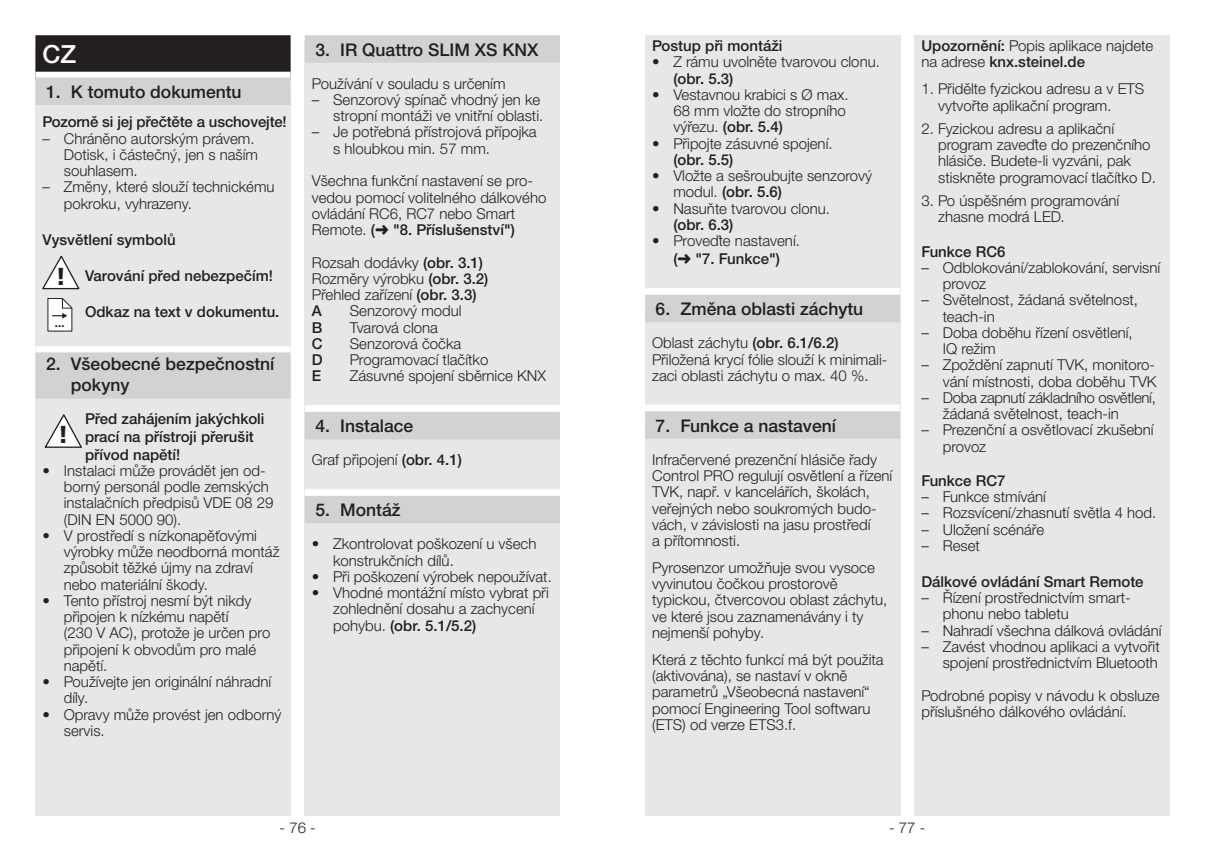
<style>
.page{position:relative;width:1205px;height:851px;background:#fff}
.page>*{position:absolute;margin:0;border:0;box-sizing:border-box;transform-origin:0 0}
.t1{font:500 25px "Helvetica Neue LT Pro";color:#fff}
.t2{font:900 24.5px "Frutiger LT Com";color:#231f20}
.t3{font:500 17.5px "Helvetica Neue LTW1 G";color:#231f20}
.t4{font:500 17.5px/21px "Helvetica Neue LT Pro";color:#231f20}
.t5{font:300 15px/16.2px "Helvetica Neue LTW1 G";color:#231f20}
.t6{font:500 15px/18px "Helvetica Neue LTW1 G";color:#231f20}
.t7{font:300 15px/16.2px "Helvetica Neue LTW1 G";letter-spacing:-.02em;color:#231f20}
.t8{font:700 11.75px "Helvetica Neue LT Pro";color:#231f20}
.s1{font-family:"Frutiger LT Com";font-stretch:condensed}
.s2{font-weight:500}
</style>
<div class="page">
<div style="left:645px;top:35px;width:255px;height:780px;background:#e6e7e9"></div>
<div style="left:645px;top:288px;width:255px;height:26px;background:#fff"></div>
<div style="left:645px;top:295px;width:255px;height:27px;background:#d1d2d4"></div>
<div style="left:645px;top:404px;width:255px;height:26px;background:#fff"></div>
<div style="left:645px;top:411px;width:255px;height:27px;background:#d1d2d4"></div>
<div style="left:914px;top:35px;width:255px;height:780px;background:#e6e7e9"></div>
<div style="left:35px;top:44px;width:256px;height:771px;background:#e6e7e9"></div>
<div style="left:35px;top:35px;width:256px;height:45px;background:#231f20"></div>
<div style="left:35px;top:72px;width:256px;height:20px;background:#fff"></div>
<div style="left:35px;top:77px;width:256px;height:28px;background:#d1d2d4"></div>
<div style="left:35px;top:346px;width:256px;height:10px;background:#fff"></div>
<div style="left:35px;top:352px;width:256px;height:46px;background:#d1d2d4"></div>
<svg style="left:45px;top:414px;width:37px;height:34px"></svg>
<div style="left:305px;top:41px;width:255px;height:774px;background:#e6e7e9"></div>
<div style="left:305px;top:35px;width:255px;height:28px;background:#d1d2d4"></div>
<div style="left:305px;top:405px;width:255px;height:26px;background:#fff"></div>
<div style="left:305px;top:412px;width:255px;height:27px;background:#d1d2d4"></div>
<div style="left:305px;top:489px;width:255px;height:26px;background:#fff"></div>
<div style="left:305px;top:496px;width:255px;height:27px;background:#d1d2d4"></div>
<svg style="left:47px;top:298px;width:25px;height:33px"></svg>
<svg style="left:42px;top:255px;width:37px;height:35px"></svg>
<h1 class="t1" style="left:43px;top:39px;width:35px">CZ</h1>
<p class="t4" style="left:46px;top:81px;width:197px">1. K tomuto dokumentu</p>
<p class="t6" style="left:43px;top:113px;width:246px">Pozorně si jej přečtěte a uschovejte!</p>
<p class="t5" style="left:64px;top:130px;width:196px;text-indent:-21px"><span class="s1">–</span> Chráněno autorským právem.<br>Dotisk, i částečný, jen s naším souhlasem.</p>
<p class="t5" style="left:64px;top:179px;width:212px;text-indent:-21px"><span class="s1">–</span> Změny, které slouží technickému pokroku, vyhrazeny.</p>
<p class="t6" style="left:43px;top:230px;width:135px">Vysvětlení symbolů</p>
<p class="t6" style="left:85px;top:266px;width:189px">Varování před nebezpečím!</p>
<p class="t6" style="left:85px;top:302px;width:194px">Odkaz na text v dokumentu.</p>
<h2 class="t2" style="left:55px;top:261px;width:12px">!</h2>
<p class="t8" style="left:55px;top:316px;width:11px">...</p>
<p class="t4" style="left:71px;top:353px;width:205px;text-indent:-25px">2. Všeobecné bezpečnostní pokyny</p>
<h2 class="t2" style="left:58px;top:420px;width:12px">!</h2>
<p class="t6" style="left:85px;top:409px;width:181px">Před zahájením jakýchkoli prací na přístroji přerušit přívod napětí!</p>
<p class="t5" style="left:64px;top:462px;width:211px;text-indent:-21px">• Instalaci může provádět jen od&shy;borný personál podle zemských instalačních předpisů VDE 08 29 (DIN EN 5000 90).</p>
<p class="t5" style="left:64px;top:527px;width:217px;text-indent:-21px">• V prostředí s nízkonapěťovými výrobky může neodborná montáž způsobit těžké újmy na zdraví nebo materiální škody.</p>
<p class="t5" style="left:64px;top:592px;width:208px;text-indent:-21px">• Tento přístroj nesmí být nikdy připojen k nízkému napětí<br>(230 V AC), protože je určen pro připojení k obvodům pro malé napětí.</p>
<p class="t5" style="left:64px;top:673px;width:209px;text-indent:-21px">• Používejte jen originální náhradní díly.</p>
<p class="t5" style="left:64px;top:706px;width:219px;text-indent:-21px">• Opravy může provést jen odborný servis.</p>
<p class="t3" style="left:315px;top:39px;width:224px">3. IR Quattro SLIM XS KNX</p>
<p class="t5" style="left:312px;top:75px;width:195px">Používání v souladu s určením</p>
<p class="t5" style="left:312px;top:91px;width:233px;text-align:right"><span class="s1">–</span> Senzorový spínač vhodný jen ke stropní montáži ve vnitřní oblasti.</p>
<p class="t5" style="left:333px;top:124px;width:205px;text-indent:-21px"><span class="s1">–</span> Je potřebná přístrojová přípojka s hloubkou min. 57 mm.</p>
<p class="t5" style="left:312px;top:173px;width:236px">Všechna funkční nastavení se pro&shy;vedou pomocí volitelného dálkového ovládání RC6, RC7 nebo Smart<br>Remote. <span class="s2">(</span>➜ <span class="s2">"8. Příslušenství")</span></p>
<p class="t5" style="left:312px;top:254px;width:178px">Rozsah dodávky <span class="s2">(obr. 3.1)<br></span>Rozměry výrobku <span class="s2">(obr. 3.2)<br></span>Přehled zařízení <span class="s2">(obr. 3.3)<br>A</span></p>
<p class="t5" style="left:350px;top:303px;width:113px">Senzorový modul</p>
<p class="t6" style="left:312px;top:318px;width:12px">B</p>
<p class="t5" style="left:350px;top:319px;width:90px">Tvarová clona</p>
<p class="t6" style="left:312px;top:334px;width:12px">C</p>
<p class="t5" style="left:350px;top:335px;width:113px">Senzorová čočka</p>
<p class="t6" style="left:312px;top:351px;width:12px">D</p>
<p class="t5" style="left:350px;top:351px;width:140px">Programovací tlačítko</p>
<p class="t6" style="left:312px;top:367px;width:11px">E</p>
<p class="t5" style="left:350px;top:368px;width:198px">Zásuvné spojení sběrnice KNX</p>
<p class="t3" style="left:315px;top:415px;width:99px">4. Instalace</p>
<p class="t5" style="left:312px;top:452px;width:151px">Graf připojení <span class="s2">(obr. 4.1)</span></p>
<p class="t3" style="left:315px;top:499px;width:87px">5. Montáž</p>
<p class="t5" style="left:333px;top:535px;width:205px;text-indent:-21px">• Zkontrolovat poškození u všech konstrukčních dílů.</p>
<p class="t5" style="left:312px;top:568px;width:241px">• Při poškození výrobek nepoužívat.</p>
<p class="t5" style="left:333px;top:584px;width:217px;text-indent:-21px">• Vhodné montážní místo vybrat při zohlednění dosahu a zachycení pohybu. <span class="s2">(obr. 5.1/5.2)</span></p>
<p class="t6" style="left:652px;top:37px;width:132px">Postup při montáži</p>
<p class="t5" style="left:652px;top:54px;width:229px">• Z rámu uvolněte tvarovou clonu.</p>
<p class="t6" style="left:673px;top:69px;width:62px">(obr. 5.3)</p>
<p class="t5" style="left:673px;top:86px;width:177px;text-indent:-21px">• Vestavnou krabici s Ø max.<br>68 mm vložte do stropního výřezu. <span class="s2">(obr. 5.4)</span></p>
<p class="t5" style="left:652px;top:135px;width:182px">• Připojte zásuvné spojení.</p>
<p class="t6" style="left:673px;top:150px;width:62px">(obr. 5.5)</p>
<p class="t5" style="left:673px;top:168px;width:200px;text-indent:-21px">• Vložte a sešroubujte senzorový modul. <span class="s2">(obr. 5.6)</span></p>
<p class="t5" style="left:652px;top:200px;width:179px">• Nasuňte tvarovou clonu.</p>
<p class="t6" style="left:673px;top:215px;width:62px">(obr. 6.3)</p>
<p class="t5" style="left:652px;top:232px;width:149px;line-height:18px;text-align:center">• Proveďte nastavení. <span class="s2">(</span>➜ <span class="s2">"7. Funkce")</span></p>
<p class="t3" style="left:656px;top:298px;width:209px">6. Změna oblasti záchytu</p>
<p class="t5" style="left:652px;top:335px;width:237px">Oblast záchytu <span class="s2">(obr. 6.1/6.2)<br></span>Přiložená krycí fólie slouží k minimali&shy;zaci oblasti záchytu o max. 40 %.</p>
<p class="t3" style="left:656px;top:415px;width:182px">7. Funkce a nastavení</p>
<p class="t5" style="left:652px;top:451px;width:242px">Infračervené prezenční hlásiče řady Control PRO regulují osvětlení a řízení TVK, např. v kancelářích, školách, veřejných nebo soukromých budo&shy;vách, v závislosti na jasu prostředí<br>a přítomnosti.</p>
<p class="t5" style="left:652px;top:559px;width:237px">Pyrosenzor umožňuje svou vysoce vyvinutou čočkou prostorově typickou, čtvercovou oblast záchytu, ve které jsou zaznamenávány i ty nejmenší pohyby.</p>
<p class="t5" style="left:652px;top:651px;width:233px">Která z těchto funkcí má být použita (aktivována), se nastaví v okně parametrů „Všeobecná nastavení“ pomocí Engineering Tool softwaru (ETS) od verze ETS3.f.</p>
<p class="t5" style="left:921px;top:38px;width:233px"><span class="s2">Upozornění:</span> Popis aplikace najdete na adrese <span class="s2">knx.steinel.de</span></p>
<p class="t5" style="left:938px;top:81px;width:208px;text-indent:-17px">1. Přidělte fyzickou adresu a v ETS vytvořte aplikační program.</p>
<p class="t5" style="left:938px;top:120px;width:219px;text-indent:-17px">2. Fyzickou adresu a aplikační program zaveďte do prezenčního hlásiče. Budete-li vyzváni, pak stiskněte programovací tlačítko D.</p>
<p class="t5" style="left:938px;top:192px;width:183px;text-indent:-17px">3. Po úspěšném programování zhasne modrá LED.</p>
<p class="t6" style="left:921px;top:242px;width:86px">Funkce RC6</p>
<p class="t5" style="left:943px;top:259px;width:219px;text-indent:-21px"><span class="s1">–</span> Odblokování/zablokování, servisní provoz</p>
<p class="t5" style="left:943px;top:292px;width:197px;text-indent:-21px"><span class="s1">–</span> Světelnost, žádaná světelnost, teach-in</p>
<p class="t5" style="left:943px;top:324px;width:192px;text-indent:-21px"><span class="s1">–</span> Doba doběhu řízení osvětlení,<br>IQ režim</p>
<p class="t5" style="left:921px;top:357px;width:237px;text-align:right"><span class="s1">–</span> Zpoždění zapnutí TVK, monitoro&shy;vání místnosti, doba doběhu TVK</p>
<p class="t7" style="left:943px;top:389px;width:215px;text-indent:-21px"><span class="s1">–</span> Doba zapnutí základního osvětlení, žádaná světelnost, teach-in</p>
<p class="t5" style="left:943px;top:422px;width:212px;text-indent:-21px"><span class="s1">–</span> Prezenční a osvětlovací zkušební provoz</p>
<p class="t6" style="left:921px;top:471px;width:86px">Funkce RC7</p>
<p class="t5" style="left:921px;top:488px;width:126px"><span class="s1">–</span> Funkce stmívání</p>
<p class="t5" style="left:921px;top:505px;width:236px"><span class="s1">–</span> Rozsvícení/zhasnutí světla 4 hod.</p>
<p class="t5" style="left:921px;top:521px;width:124px"><span class="s1">–</span> Uložení scénáře</p>
<p class="t5" style="left:921px;top:537px;width:60px"><span class="s1">–</span> Reset</p>
<p class="t6" style="left:921px;top:572px;width:224px">Dálkové ovládání Smart Remote</p>
<p class="t5" style="left:943px;top:589px;width:190px;text-indent:-21px"><span class="s1">–</span> Řízení prostřednictvím smart&shy;phonu nebo tabletu</p>
<p class="t5" style="left:921px;top:622px;width:242px"><span class="s1">–</span> Nahradí všechna dálková ovládání</p>
<p class="t5" style="left:921px;top:638px;width:240px;text-align:right"><span class="s1">–</span> Zavést vhodnou aplikaci a vytvořit spojení prostřednictvím Bluetooth</p>
<p class="t5" style="left:921px;top:687px;width:240px">Podrobné popisy v návodu k obsluze příslušného dálkového ovládání.</p>
<p class="t5" style="left:280px;top:819px;width:38px">- 76 -</p>
<p class="t5" style="left:889px;top:819px;width:38px">- 77 -</p>
</div>
